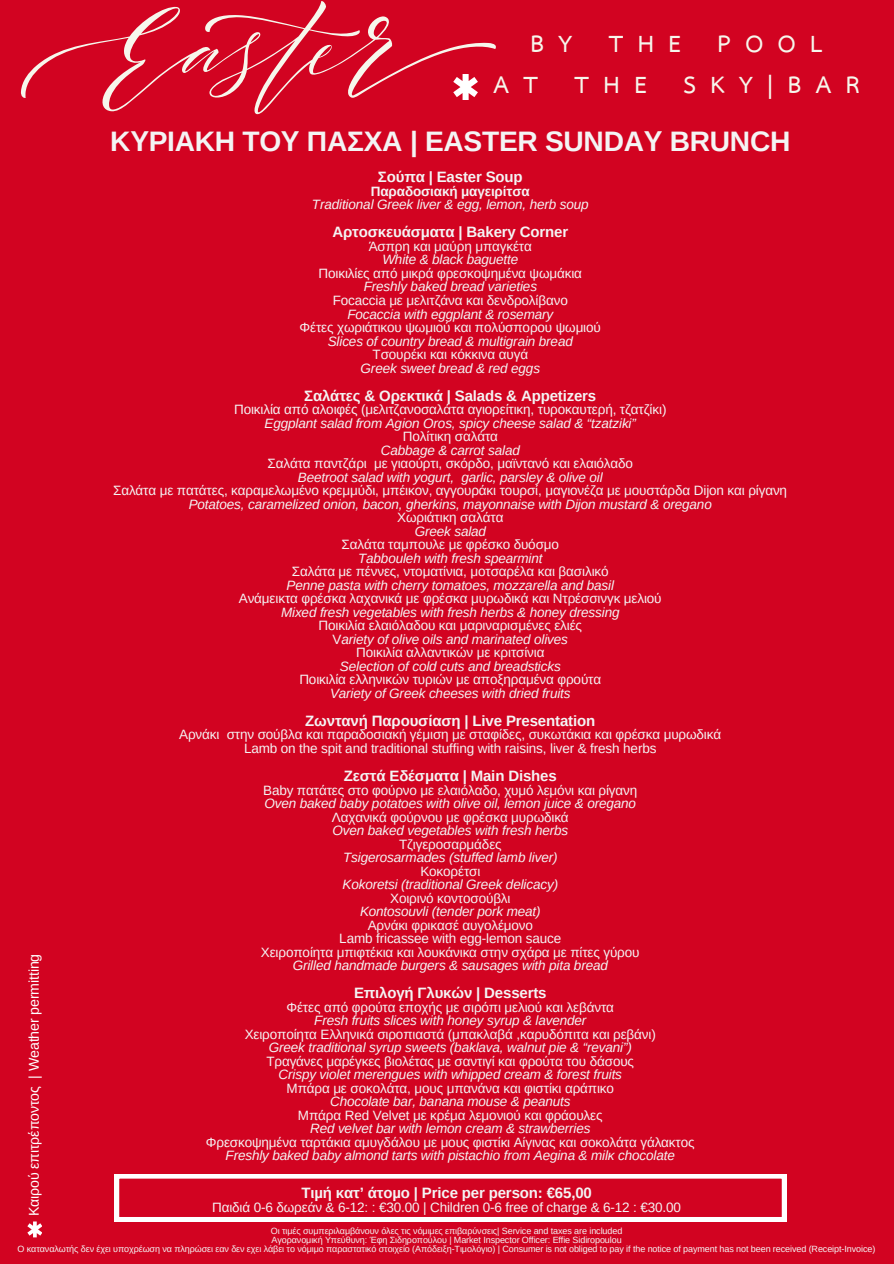
<style>
.page{position:relative;width:894px;height:1264px;background:#fff}
.page>*{position:absolute;margin:0;border:0;box-sizing:border-box;transform-origin:0 0}
.t1{font:700 34.35px "TH Sarabun New";letter-spacing:.42em;color:#f6f7ec}
.t2{font:700 28.2px "Arimo";letter-spacing:-.01em;color:#f4f4f4}
.t3{font:700 15px "Arimo";letter-spacing:-.01em;color:#f4f4f4}
.t4{font:14.25px "Arimo";letter-spacing:-.01em;color:#fff}
.t5{font:13.5px/13.5px "Arimo";letter-spacing:-.01em;color:#f4f4f4;text-align:center}
.t6{font:italic 13.5px "Arimo";letter-spacing:-.01em;color:#f4f4f4}
.t7{font:700 13.5px "Arimo";letter-spacing:-.01em;color:#f4f4f4}
.t8{font:9px "Arimo";letter-spacing:-.01em;color:#f4f4f4}
.s1{font-style:italic}
</style>
<div class="page">
<div style="left:0;top:0;width:893px;height:1263px;background:#d20321"></div>
<svg style="left:21px;top:1px;width:475px;height:113px"></svg>
<svg style="left:115px;top:1174px;width:671px;height:47px"></svg>
<svg style="left:453px;top:74px;width:25px;height:26px"></svg>
<svg style="left:27px;top:1221px;width:15px;height:16px"></svg>
<h3 class="t1" style="left:530px;top:23px;width:293px">BY THE POOL</h3>
<h3 class="t1" style="left:493px;top:64px;width:367px">AT THE SKY|BAR</h3>
<h2 class="t2" style="left:110px;top:125px;width:681px">ΚΥΡΙΑΚΗ ΤΟΥ ΠΑΣΧΑ | EASTER SUNDAY BRUNCH</h2>
<p class="t3" style="left:378px;top:169px;width:146px">Σούπα | Easter Soup</p>
<p class="t7" style="left:371px;top:184px;width:160px">Παραδοσιακή μαγειρίτσα</p>
<p class="t6" style="left:312px;top:197px;width:278px">Traditional Greek liver &amp; egg, lemon, herb soup</p>
<p class="t3" style="left:332px;top:224px;width:237px">Αρτοσκευάσματα | Bakery Corner</p>
<p class="t5" style="left:368px;top:239px;width:165px">Άσπρη και μαύρη μπαγκέτα</p>
<p class="t6" style="left:382px;top:252px;width:137px">White &amp; black baguette</p>
<p class="t5" style="left:318px;top:266px;width:265px">Ποικιλίες από μικρά φρεσκοψημένα ψωμάκια</p>
<p class="t6" style="left:363px;top:279px;width:175px">Freshly baked bread varieties</p>
<p class="t5" style="left:332px;top:293px;width:236px">Focaccia με μελιτζάνα και δενδρολίβανο</p>
<p class="t6" style="left:347px;top:306px;width:207px">Focaccia with eggplant &amp; rosemary</p>
<p class="t5" style="left:299px;top:320px;width:303px">Φέτες χωριάτικου ψωμιού και πολύσπορου ψωμιού</p>
<p class="t6" style="left:328px;top:333px;width:246px">Slices of country bread &amp; multigrain bread</p>
<p class="t5" style="left:372px;top:347px;width:157px">Τσουρέκι και κόκκινα αυγά</p>
<p class="t6" style="left:360px;top:360px;width:181px">Greek sweet bread &amp; red eggs</p>
<p class="t3" style="left:304px;top:387px;width:293px">Σαλάτες &amp; Ορεκτικά | Salads &amp; Appetizers</p>
<p class="t5" style="left:234px;top:403px;width:434px">Ποικιλία από αλοιφές (μελιτζανοσαλάτα αγιορείτικη, τυροκαυτερή, τζατζίκι)</p>
<p class="t6" style="left:264px;top:415px;width:373px">Eggplant salad from Agion Oros, spicy cheese salad &amp; “tzatziki”</p>
<p class="t5" style="left:402px;top:430px;width:97px">Πολίτικη σαλάτα</p>
<p class="t6" style="left:381px;top:442px;width:140px">Cabbage &amp; carrot salad</p>
<p class="t5" style="left:267px;top:457px;width:367px">Σαλάτα παντζάρι με γιαούρτι, σκόρδο, μαϊντανό και ελαιόλαδο</p>
<p class="t6" style="left:298px;top:469px;width:306px">Beetroot salad with yogurt, garlic, parsley &amp; olive oil</p>
<p class="t5" style="left:113px;top:484px;width:675px">Σαλάτα με πατάτες, καραμελωμένο κρεμμύδι, μπέικον, αγγουράκι τουρσί, μαγιονέζα με μουστάρδα Dijon και ρίγανη</p>
<p class="t6" style="left:189px;top:496px;width:524px">Potatoes, caramelized onion, bacon, gherkins, mayonnaise with Dijon mustard &amp; oregano</p>
<p class="t5" style="left:397px;top:511px;width:108px">Χωριάτικη σαλάτα</p>
<p class="t6" style="left:414px;top:523px;width:73px">Greek salad</p>
<p class="t5" style="left:341px;top:538px;width:219px">Σαλάτα ταμπουλε με φρέσκο δυόσμο</p>
<p class="t6" style="left:358px;top:550px;width:186px">Tabbouleh with fresh spearmint</p>
<p class="t5" style="left:292px;top:565px;width:318px">Σαλάτα με πέννες, ντοματίνια, μοτσαρέλα και βασιλικό</p>
<p class="t6" style="left:286px;top:577px;width:329px">Penne pasta with cherry tomatoes, mozzarella and basil</p>
<p class="t5" style="left:239px;top:592px;width:424px">Ανάμεικτα φρέσκα λαχανικά με φρέσκα μυρωδικά και Ντρέσσινγκ μελιού</p>
<p class="t6" style="left:281px;top:604px;width:340px">Mixed fresh vegetables with fresh herbs &amp; honey dressing</p>
<p class="t5" style="left:318px;top:619px;width:265px">Ποικιλία ελαιόλαδου και μαριναρισμένες ελιές<br>V<span class="s1">ariety of olive oils and marinated olives<br></span>Ποικιλία αλλαντικών με κριτσίνια</p>
<p class="t6" style="left:340px;top:658px;width:222px">Selection of cold cuts and breadsticks</p>
<p class="t5" style="left:299px;top:673px;width:303px">Ποικιλία ελληνικών τυριών με αποξηραμένα φρούτα</p>
<p class="t6" style="left:330px;top:685px;width:242px">Variety of Greek cheeses with dried fruits</p>
<p class="t3" style="left:305px;top:712px;width:291px">Ζωντανή Παρουσίαση | Live Presentation</p>
<p class="t5" style="left:179px;top:728px;width:543px">Αρνάκι στην σούβλα και παραδοσιακή γέμιση με σταφίδες, συκωτάκια και φρέσκα μυρωδικά<br>Lamb on the spit and traditional stuffing with raisins, liver &amp; fresh herbs</p>
<p class="t3" style="left:344px;top:767px;width:214px">Ζεστά Εδέσματα | Main Dishes</p>
<p class="t5" style="left:263px;top:783px;width:375px">Baby πατάτες στο φούρνο με ελαιόλαδο, χυμό λεμόνι και ρίγανη</p>
<p class="t6" style="left:264px;top:796px;width:373px">Oven baked baby potatoes with olive oil, lemon juice &amp; oregano</p>
<p class="t5" style="left:332px;top:810px;width:238px">Λαχανικά φούρνου με φρέσκα μυρωδικά</p>
<p class="t6" style="left:332px;top:823px;width:237px">Oven baked vegetables with fresh herbs</p>
<p class="t5" style="left:399px;top:837px;width:104px">Τζιγεροσαρμάδες</p>
<p class="t6" style="left:343px;top:850px;width:216px">Tsigerosarmades (stuffed lamb liver)</p>
<p class="t5" style="left:420px;top:864px;width:62px">Κοκορέτσι</p>
<p class="t6" style="left:342px;top:877px;width:217px">Kokoretsi (traditional Greek delicacy)</p>
<p class="t5" style="left:390px;top:891px;width:122px">Χοιρινό κοντοσούβλι</p>
<p class="t6" style="left:360px;top:904px;width:182px">Kontosouvli (tender pork meat)</p>
<p class="t5" style="left:261px;top:918px;width:380px">Αρνάκι φρικασέ αυγολέμονο<br>Lamb fricassee with egg-lemon sauce<br>Χειροποίητα μπιφτέκια και λουκάνικα στην σχάρα με πίτες γύρου</p>
<p class="t6" style="left:292px;top:958px;width:317px">Grilled handmade burgers &amp; sausages with pita bread</p>
<p class="t3" style="left:354px;top:984px;width:194px">Επιλογή Γλυκών | Desserts</p>
<p class="t5" style="left:286px;top:1000px;width:329px">Φέτες από φρούτα εποχής με σιρόπι μελιού και λεβάντα</p>
<p class="t6" style="left:314px;top:1013px;width:273px">Fresh fruits slices with honey syrup &amp; lavender</p>
<p class="t5" style="left:244px;top:1027px;width:412px">Χειροποίητα Ελληνικά σιροπιαστά (μπακλαβά ,καρυδόπιτα και ρεβάνι)</p>
<p class="t6" style="left:269px;top:1040px;width:364px">Greek traditional syrup sweets (baklava, walnut pie &amp; “revani”)</p>
<p class="t5" style="left:266px;top:1054px;width:369px">Τραγάνες μαρέγκες βιολέτας με σαντιγί και φρούτα του δάσους</p>
<p class="t6" style="left:278px;top:1067px;width:345px">Crispy violet merengues with whipped cream &amp; forest fruits</p>
<p class="t5" style="left:286px;top:1081px;width:329px">Μπάρα με σοκολάτα, μους μπανάνα και φιστίκι αράπικο</p>
<p class="t6" style="left:330px;top:1094px;width:242px">Chocolate bar, banana mouse &amp; peanuts</p>
<p class="t5" style="left:298px;top:1108px;width:306px">Μπάρα Red Velvet με κρέμα λεμονιού και φράουλες</p>
<p class="t6" style="left:310px;top:1121px;width:282px">Red velvet bar with lemon cream &amp; strawberries</p>
<p class="t5" style="left:206px;top:1135px;width:490px">Φρεσκοψημένα ταρτάκια αμυγδάλου με μους φιστίκι Αίγινας και σοκολάτα γάλακτος</p>
<p class="t6" style="left:225px;top:1148px;width:450px">Freshly baked baby almond tarts with pistachio from Aegina &amp; milκ chocolate</p>
<p class="t3" style="left:301px;top:1184px;width:292px">Τιµή κατ’ άτοµο | Price per person: €65,00</p>
<p class="t5" style="left:212px;top:1200px;width:470px">Παιδιά 0-6 δωρεάν &amp; 6-12: : €30.00 | Children 0-6 free of charge &amp; 6-12 : €30.00</p>
<p class="t8" style="left:271px;top:1225px;width:353px">Οι τιμές συμπεριλαμβάνουν όλες τις νόμιμες επιβαρύνσεις| Service and taxes are included</p>
<h1 class="t8" style="left:271px;top:1234px;width:351px">Αγορανομική Υπεύθυνη: Έφη Σιδηροπούλου | Market Inspector Officer: Effie Sidiropoulou</h1>
<h1 class="t8" style="left:18px;top:1243px;width:859px">Ο καταναλωτής δεν έχει υποχρέωση να πληρώσει εαν δεν εχει λάβει το νόμιμο παραστατικό στοιχείο (Απόδειξη-Τιμολόγιο) | Consumer is not obliged to pay if the notice of payment has not been received (Receipt-Invoice)</h1>
<p class="t4" style="left:26px;top:1216px;width:264px;rotate:-90deg">Καιρού επιτρέποντος | Weather permitting</p>
</div>
